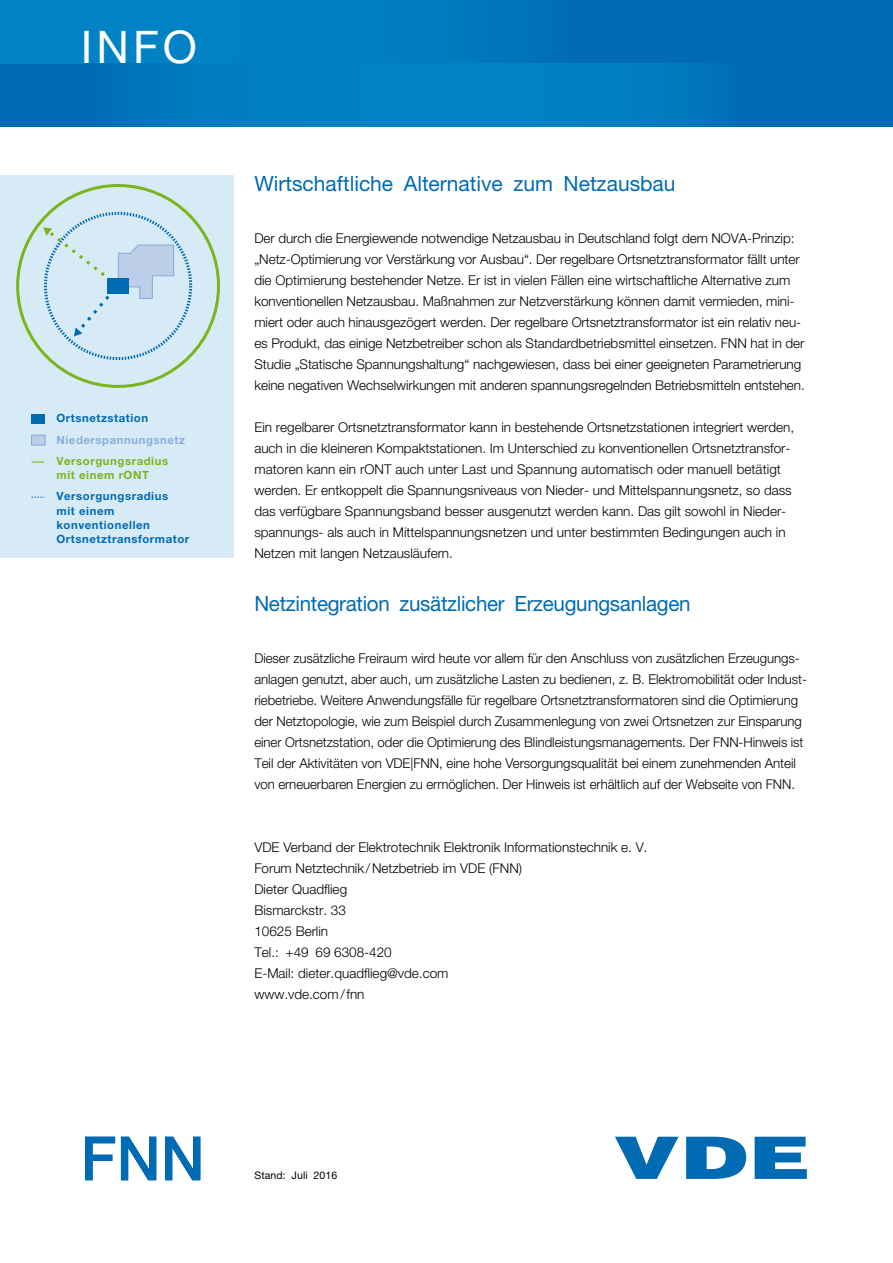
<style>
.page{position:relative;width:893px;height:1263px;background:#fff}
.page>*{position:absolute;margin:0;border:0;box-sizing:border-box;transform-origin:0 0}
.t1{font:45px "Helvetica Neue";color:#fff}
.t2{font:21px "Helvetica Neue";letter-spacing:-.015em;color:#006ab3}
.t3{font:300 13.5px/21px "Helvetica Neue";letter-spacing:-.005em;color:#000}
.t4{font:700 11.4px/14.2px "Helvetica Neue";letter-spacing:.05em;color:#006ab3}
.t5{font:700 11.4px/14.2px "Helvetica Neue";letter-spacing:.05em;color:#7ab51d}
.t6{font:700 11.4px "Helvetica Neue";letter-spacing:.05em;color:#8baed7}
.t7{font:10.5px "Helvetica Neue";letter-spacing:.015em;color:#000}
</style>
<div class="page">
<div style="left:0;top:0;width:893px;height:126px;background:#006ab3"></div>
<div style="left:0;top:0;width:582px;height:63px;background:linear-gradient(to right,#0087c7,#0075ba)"></div>
<div style="left:140px;top:63px;width:251px;height:63px;background:#007fc2"></div>
<div style="left:391px;top:63px;width:355px;height:63px;background:linear-gradient(to right,#0087c7,#0075bb)"></div>
<svg style="left:615px;top:1137px;width:63px;height:42px"></svg>
<svg style="left:686px;top:1137px;width:60px;height:42px"></svg>
<svg style="left:755px;top:1137px;width:52px;height:42px"></svg>
<svg style="left:85px;top:1137px;width:30px;height:43px"></svg>
<svg style="left:121px;top:1137px;width:35px;height:43px"></svg>
<svg style="left:165px;top:1137px;width:35px;height:43px"></svg>
<div style="left:0;top:176px;width:234px;height:382px;background:#d7ebf7"></div>
<svg style="left:43px;top:227px;width:132px;height:109px"></svg>
<div style="left:108px;top:278px;width:21px;height:15px;background:#006ab3"></div>
<div style="left:32px;top:414px;width:13px;height:10px;background:#006ab3"></div>
<svg style="left:32px;top:461px;width:12px;height:2px"></svg>
<svg style="left:32px;top:497px;width:12px;height:1px"></svg>
<div style="left:31px;top:435px;width:15px;height:11px;background:#bccee8;border:1px solid #8baed7"></div>
<h1 class="t1" style="left:81px;top:20px;width:118px">INFO</h1>
<p class="t4" style="left:56px;top:411px;width:93px">Ortsnetzstation</p>
<p class="t6" style="left:56px;top:433px;width:130px">Niederspannungsnetz</p>
<p class="t5" style="left:56px;top:453px;width:113px">Versorgungsradius mit einem rONT</p>
<p class="t4" style="left:56px;top:489px;width:134px">Versorgungsradius mit einem konventionellen<br>Ortsnetztransformator</p>
<h2 class="t2" style="left:254px;top:171px;width:423px">Wirtschaftliche Alternative zum Netzausbau</h2>
<p class="t3" style="left:254px;top:227px;width:552px">Der durch die Energiewende notwendige Netzausbau in Deutschland folgt dem NOVA-Prinzip: „Netz-Optimierung vor Verstärkung vor Ausbau“. Der regelbare Ortsnetztransformator fällt unter die Optimierung bestehender Netze. Er ist in vielen Fällen eine wirtschaftliche Alternative zum konventionellen Netzausbau. Maßnahmen zur Netzverstärkung können damit vermieden, mini&shy;miert oder auch hinausgezögert werden. Der regelbare Ortsnetztransformator ist ein relativ neu&shy;es Produkt, das einige Netzbetreiber schon als Standardbetriebsmittel einsetzen. FNN hat in der Studie „Statische Spannungshaltung“ nachgewiesen, dass bei einer geeigneten Parametrierung keine negativen Wechselwirkungen mit anderen spannungsregelnden Betriebsmitteln entstehen.</p>
<p class="t3" style="left:254px;top:416px;width:541px">Ein regelbarer Ortsnetztransformator kann in bestehende Ortsnetzstationen integriert werden, auch in die kleineren Kompaktstationen. Im Unterschied zu konventionellen Ortsnetztransfor&shy;matoren kann ein rONT auch unter Last und Spannung automatisch oder manuell betätigt werden. Er entkoppelt die Spannungsniveaus von Nieder- und Mittelspannungsnetz, so dass das verfügbare Spannungsband besser ausgenutzt werden kann. Das gilt sowohl in Nieder&shy;spannungs- als auch in Mittelspannungsnetzen und unter bestimmten Bedingungen auch in Netzen mit langen Netzausläufern.</p>
<h2 class="t2" style="left:254px;top:591px;width:438px">Netzintegration zusätzlicher Erzeugungsanlagen</h2>
<p class="t3" style="left:254px;top:647px;width:554px">Dieser zusätzliche Freiraum wird heute vor allem für den Anschluss von zusätzlichen Erzeugungs&shy;anlagen genutzt, aber auch, um zusätzliche Lasten zu bedienen, z. B. Elektromobilität oder Indust&shy;riebetriebe. Weitere Anwendungsfälle für regelbare Ortsnetztransformatoren sind die Optimierung der Netztopologie, wie zum Beispiel durch Zusammenlegung von zwei Ortsnetzen zur Einsparung einer Ortsnetzstation, oder die Optimierung des Blindleistungsmanagements. Der FNN-Hinweis ist Teil der Aktivitäten von VDE|FNN, eine hohe Versorgungsqualität bei einem zunehmenden Anteil von erneuerbaren Energien zu ermöglichen. Der Hinweis ist erhältlich auf der Webseite von FNN.</p>
<p class="t3" style="left:254px;top:836px;width:395px">VDE Verband der Elektrotechnik Elektronik Informationstechnik e. V.<br>Forum Netztechnik/Netzbetrieb im VDE (FNN)<br>Dieter Quadflieg<br>Bismarckstr. 33<br>10625 Berlin<br>Tel.: +49 69 6308-420<br>E-Mail: dieter.quadflieg@vde.com<br>www.vde.com/fnn</p>
<p class="t7" style="left:254px;top:1169px;width:84px">Stand: Juli 2016</p>
</div>
